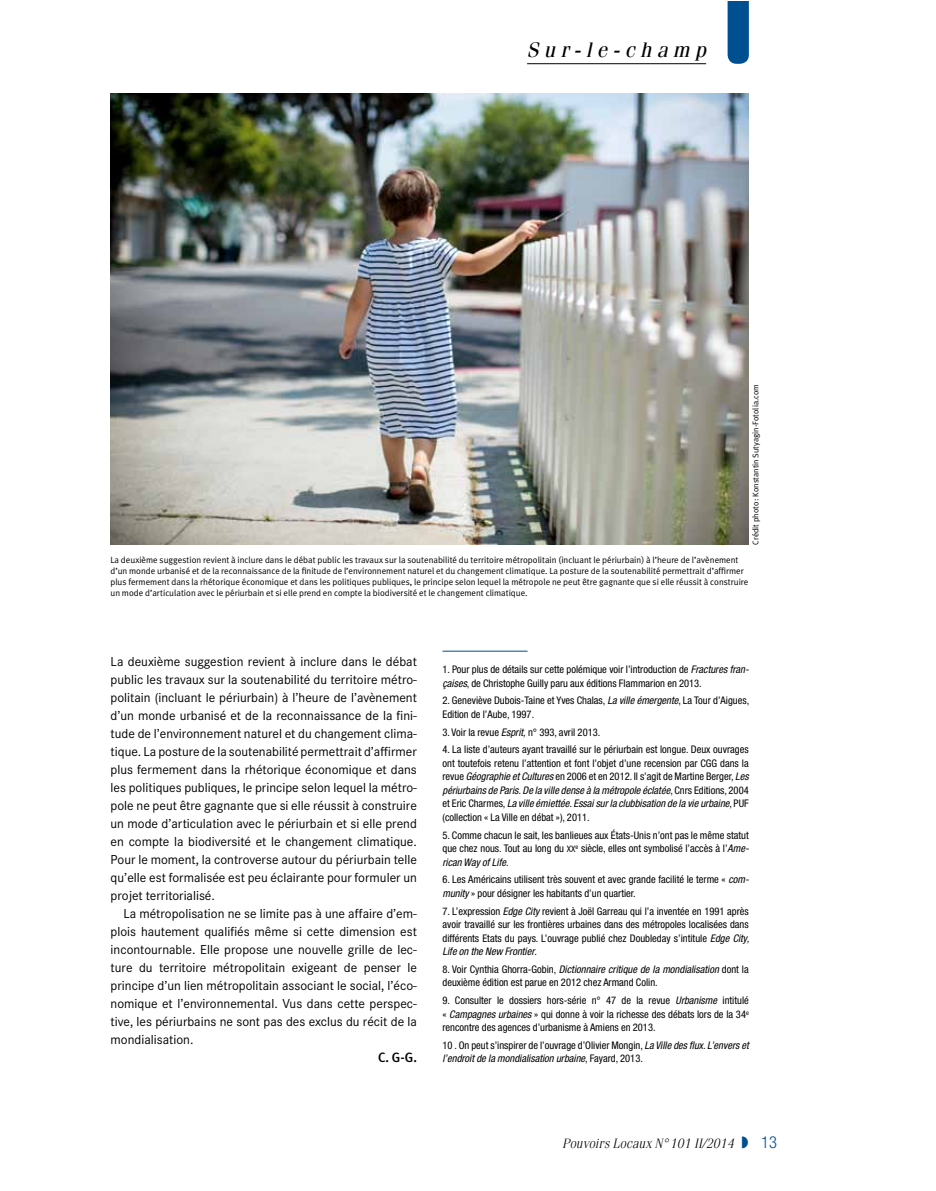
<style>
.page{position:relative;width:936px;height:1191px;background:#fff}
.page>*{position:absolute;margin:0;border:0;box-sizing:border-box;transform-origin:0 0}
.t1{font:italic 21px "Fenice";letter-spacing:.25em;color:#000}
.t2{font:300 condensed 16.5px "Helvetica Neue LT Pro";color:#004f91}
.t3{font:13.5px/18px "Corporate S";color:#000;text-align:justify}
.t4{font:italic 300 13.5px "Fenice";color:#000}
.t5{font:500 13.5px "Meta Plus";color:#000}
.t6{font:condensed 10.5px/13.5px "Helvetica Neue LT Pro";color:#000}
.t7{font:9px/11.2px "Meta Plus Normal";color:#000}
.t8{font:8.25px "Meta Plus Normal";color:#000}
.s1{font-style:italic}
.s2{font-family:"Helvetica Neue LT Pro Cn SC850";font-stretch:normal;font-size:8.85px}
</style>
<div class="page">
<hr style="left:527px;top:63px;width:179px;height:1px;background:#000">
<svg style="left:727px;top:1px;width:21px;height:63px"></svg>
<img style="left:110px;top:94px;width:638px;height:451px">
<hr style="left:442px;top:651px;width:85px;height:1px;background:#004f91">
<h1 class="t1" style="left:527px;top:37px;width:181px">Sur-le-champ</h1>
<p class="t8" style="left:750px;top:544px;width:162px;rotate:-90deg">Crédit photo: Konstantin Sutyagin-Fotolia.com</p>
<p class="t7" style="left:110px;top:554px;width:639px">La deuxième suggestion revient à inclure dans le débat public les travaux sur la soutenabilité du territoire métropolitain (incluant le périurbain) à l’heure de l’avènement d’un monde urbanisé et de la reconnaissance de la finitude de l’environnement naturel et du changement climatique. La posture de la soutenabilité permettrait d’affirmer plus fermement dans la rhétorique économique et dans les politiques publiques, le principe selon lequel la métropole ne peut être gagnante que si elle réussit à construire un mode d’articulation avec le périurbain et si elle prend en compte la biodiversité et le changement climatique.</p>
<p class="t3" style="left:111px;top:653px;width:308px">La deuxième suggestion revient à inclure dans le débat public les travaux sur la soutenabilité du territoire métro&shy;politain (incluant le périurbain) à l’heure de l’avènement d’un monde urbanisé et de la reconnaissance de la fini&shy;tude de l’environnement naturel et du changement clima&shy;tique. La posture de la soutenabilité permettrait d’affirmer plus fermement dans la rhétorique économique et dans les politiques publiques, le principe selon lequel la métro&shy;pole ne peut être gagnante que si elle réussit à construire un mode d’articulation avec le périurbain et si elle prend en compte la biodiversité et le changement climatique.<br>Pour le moment, la controverse autour du périurbain telle qu’elle est formalisée est peu éclairante pour formuler un projet territorialisé.</p>
<p class="t3" style="left:111px;top:905px;width:308px;text-indent:13px">La métropolisation ne se limite pas à une affaire d’em&shy;plois hautement qualifiés même si cette dimension est incontournable. Elle propose une nouvelle grille de lec&shy;ture du territoire métropolitain exigeant de penser le principe d’un lien métropolitain associant le social, l’éco&shy;nomique et l’environnemental. Vus dans cette perspec&shy;tive, les périurbains ne sont pas des exclus du récit de la mondialisation.</p>
<p class="t5" style="left:378px;top:1049px;width:40px">C. G-G.</p>
<p class="t6" style="left:442px;top:662px;width:308px">1. Pour plus de détails sur cette polémique voir l’introduction de <span class="s1">Fractures fran&shy;çaises</span>, de Christophe Guilly paru aux éditions Flammarion en 2013.</p>
<p class="t6" style="left:442px;top:694px;width:308px">2. Geneviève Dubois-Taine et Yves Chalas, <span class="s1">La ville émergente</span>, La Tour d’Aigues,<br>Edition de l’Aube, 1997.</p>
<p class="t6" style="left:442px;top:725px;width:159px">3. Voir la revue <span class="s1">Esprit,</span> n° 393, avril 2013.</p>
<p class="t6" style="left:442px;top:743px;width:308px;text-align:justify">4. La liste d’auteurs ayant travaillé sur le périurbain est longue. Deux ouvrages ont toutefois retenu l’attention et font l’objet d’une recension par CGG dans la revue <span class="s1">Géographie et Cultures</span> en 2006 et en 2012. Il s’agit de Martine Berger, <span class="s1">Les périurbains de Paris. De la ville dense à la métropole éclatée</span>, Cnrs Editions, 2004 et Eric Charmes, <span class="s1">La ville émiettée. Essai sur la clubbisation de la vie urbaine</span>, PUF (collection « La Ville en débat »), 2011.</p>
<p class="t6" style="left:442px;top:828px;width:308px;text-align:justify">5. Comme chacun le sait, les banlieues aux États-Unis n’ont pas le même statut que chez nous. Tout au long du <span class="s2">XX</span><sup>e</sup> siècle, elles ont symbolisé l’accès à l’<span class="s1">Ame&shy;rican Way of Life</span>.</p>
<p class="t6" style="left:442px;top:873px;width:308px">6. Les Américains utilisent très souvent et avec grande facilité le terme « <span class="s1">com&shy;munity</span> » pour désigner les habitants d’un quartier.</p>
<p class="t6" style="left:442px;top:904px;width:308px;text-align:justify">7. L’expression <span class="s1">Edge City</span> revient à Joël Garreau qui l’a inventée en 1991 après avoir travaillé sur les frontières urbaines dans des métropoles localisées dans différents Etats du pays. L’ouvrage publié chez Doubleday s’intitule <span class="s1">Edge City, Life on the New Frontier</span>.</p>
<p class="t6" style="left:442px;top:962px;width:308px">8. Voir Cynthia Ghorra-Gobin, <span class="s1">Dictionnaire critique de la mondialisation</span> dont la deuxième édition est parue en 2012 chez Armand Colin.</p>
<p class="t6" style="left:442px;top:993px;width:308px;text-align:justify">9. Consulter le dossiers hors-série n° 47 de la revue <span class="s1">Urbanisme</span> intitulé « <span class="s1">Campagnes urbaines</span> » qui donne à voir la richesse des débats lors de la 34<sup>e </sup>rencontre des agences d’urbanisme à Amiens en 2013.</p>
<p class="t6" style="left:442px;top:1038px;width:308px">10 . On peut s’inspirer de l’ouvrage d’Olivier Mongin, <span class="s1">La Ville des flux. L’envers et l’endroit de la mondialisation urbaine</span>, Fayard, 2013.</p>
<p class="t4" style="left:562px;top:1136px;width:173px">Pouvoirs Locaux N°101 II/2014</p>
<h2 class="t2" style="left:761px;top:1133px;width:17px">13</h2>
</div>
